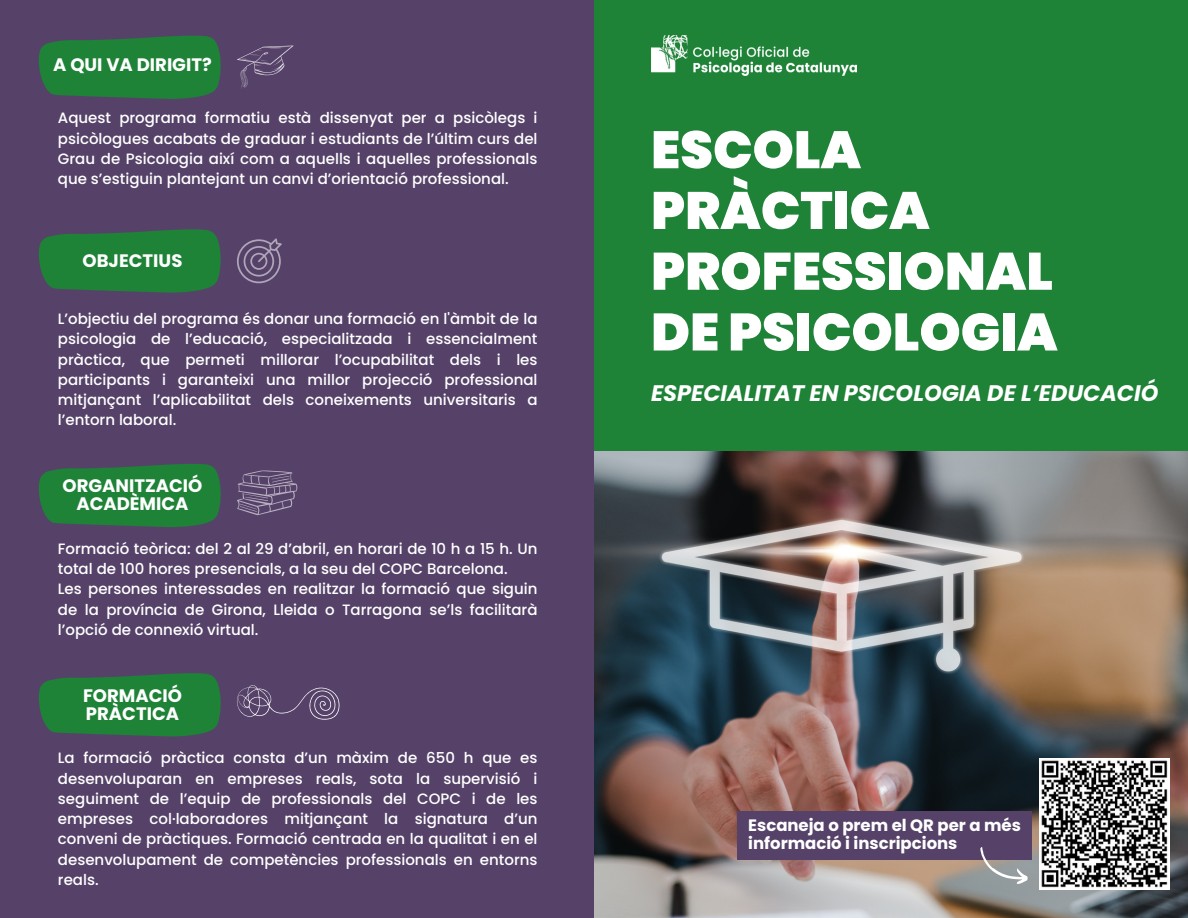
<style>
.page{position:relative;width:1188px;height:918px;background:#564269}
.page>*{position:absolute;margin:0;border:0;box-sizing:border-box;transform-origin:0 0}
.t1{font:900 52.5px/60.8px "Poppins";color:#fff}
.t2{font:italic 700 22.5px "Poppins";color:#fff}
.t3{font:700 18px/18px "Poppins";color:#fff;text-align:center}
.t4{font:700 16.5px/18px "Poppins";color:#fff}
.t5{font:500 15px/20.2px "Poppins";color:#fff;text-align:justify}
</style>
<div class="page">
<svg style="left:38px;top:35px;width:183px;height:64px;background:#247a3d"></svg>
<div style="left:595px;top:0;width:593px;height:559px;background:#1e8237"></div>
<img style="left:594px;top:452px;width:594px;height:466px">
<svg style="left:38px;top:229px;width:183px;height:64px;background:#247a3d"></svg>
<svg style="left:38px;top:464px;width:183px;height:63px;background:#247a3c"></svg>
<svg style="left:38px;top:673px;width:183px;height:64px;background:#247a3d"></svg>
<img style="left:651px;top:35px;width:206px;height:41px">
<svg style="left:237px;top:685px;width:102px;height:35px"></svg>
<svg style="left:237px;top:238px;width:45px;height:45px"></svg>
<svg style="left:237px;top:470px;width:61px;height:45px"></svg>
<svg style="left:237px;top:46px;width:56px;height:43px"></svg>
<img style="left:1039px;top:759px;width:131px;height:130px">
<div style="left:737px;top:811px;width:294px;height:49px;background:#564269"></div>
<svg style="left:973px;top:847px;width:58px;height:42px"></svg>
<h3 class="t3" style="left:53px;top:56px;width:160px">A QUI VA DIRIGIT?</h3>
<p class="t5" style="left:58px;top:108px;width:481px">Aquest programa formatiu està dissenyat per a psicòlegs i psicòlogues acabats de graduar i estudiants de l’últim curs del Grau de Psicologia així com a aquells i aquelles professionals que s’estiguin plantejant un canvi d’orientació professional.</p>
<p class="t3" style="left:83px;top:251px;width:101px">OBJECTIUS</p>
<p class="t5" style="left:58px;top:309px;width:481px">L’objectiu del programa és donar una formació en l'àmbit de la psicologia de l’educació, especialitzada i essencialment pràctica, que permeti millorar l’ocupabilitat dels i les participants i garanteixi una millor projecció professional mitjançant l’aplicabilitat dels coneixements universitaris a l’entorn laboral.</p>
<h3 class="t3" style="left:63px;top:477px;width:141px">ORGANITZACIÓ<br>ACADÈMICA</h3>
<p class="t5" style="left:58px;top:538px;width:481px">Formació teòrica: del 2 al 29 d’abril, en horari de 10 h a 15 h. Un total de 100 hores presencials, a la seu del COPC Barcelona.</p>
<p class="t5" style="left:58px;top:579px;width:481px">Les persones interessades en realitzar la formació que siguin de la província de Girona, Lleida o Tarragona se’ls facilitarà l’opció de connexió virtual.</p>
<p class="t3" style="left:83px;top:686px;width:100px;text-align:left">FORMACIÓ<br>PRÀCTICA</p>
<p class="t5" style="left:58px;top:748px;width:481px">La formació pràctica consta d’un màxim de 650 h que es desenvoluparan en empreses reals, sota la supervisió i seguiment de l’equip de professionals del COPC i de les empreses col·laboradores mitjançant la signatura d’un conveni de pràctiques. Formació centrada en la qualitat i en el desenvolupament de competències professionals en entorns reals.</p>
<p class="t1" style="left:651px;top:120px;width:408px">ESCOLA<br>PRÀCTICA<br>PROFESSIONAL<br>DE PSICOLOGIA</p>
<p class="t2" style="left:651px;top:378px;width:509px">ESPECIALITAT EN PSICOLOGIA DE L’EDUCACIÓ</p>
<h3 class="t4" style="left:748px;top:816px;width:274px">Escaneja o prem el QR per a més informació i inscripcions</h3>
</div>
